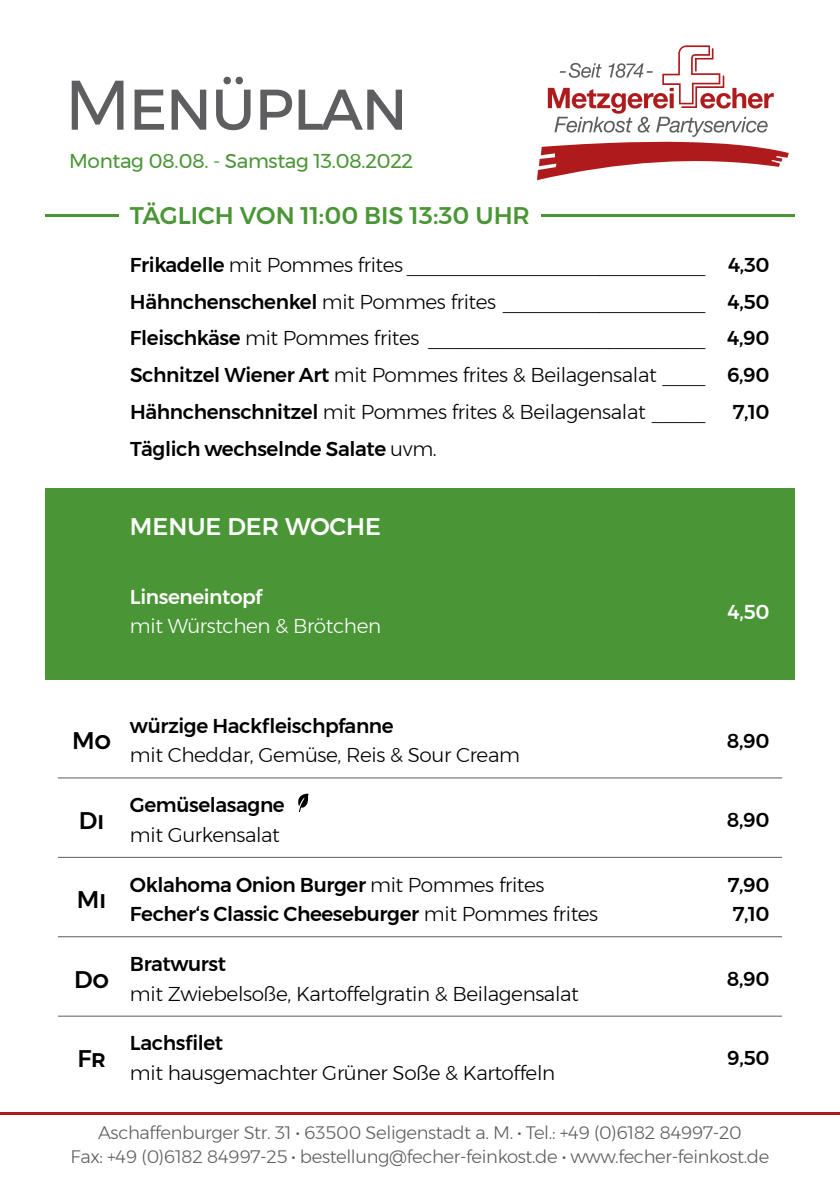
<style>
.page{position:relative;width:840px;height:1191px;background:#fff}
.page>*{position:absolute;margin:0;border:0;box-sizing:border-box;transform-origin:0 0}
.t1{font:70px "Montserrat";letter-spacing:-.04em;color:#5e5e60}
.t2{font:500 24px "Montserrat";color:#4a9636}
.t3{font:500 24px "Montserrat";color:#fff}
.t4{font:500 24px "Montserrat";letter-spacing:-.02em;color:#000}
.t5{font:300 20px/36.8px "Montserrat";letter-spacing:-.02em;color:#000;text-align:justify}
.t6{font:500 20px/29.6px "Montserrat";letter-spacing:-.02em;color:#000}
.t7{font:20px "Montserrat";letter-spacing:-.02em;color:#4a9636}
.t8{font:300 20px "Montserrat";letter-spacing:-.02em;color:#fff}
.t9{font:500 20px "Montserrat";letter-spacing:-.02em;color:#fff}
.t10{font:300 18px/24px "Montserrat";letter-spacing:-.02em;color:#5e5e60;text-align:center}
.s1{font-weight:500}
.s2{font-weight:300}
</style>
<div class="page">
<hr style="left:0;top:1112px;width:839px;height:2px;background:#af191c">
<svg style="left:537px;top:45px;width:251px;height:135px"></svg>
<hr style="left:58px;top:1015px;width:723px;height:1px;background:#5e5e60">
<hr style="left:58px;top:936px;width:723px;height:1px;background:#5e5e60">
<hr style="left:58px;top:857px;width:723px;height:1px;background:#5e5e60">
<hr style="left:58px;top:777px;width:723px;height:1px;background:#5e5e60">
<svg style="left:298px;top:793px;width:10px;height:19px"></svg>
<div style="left:45px;top:488px;width:749px;height:192px;background:#4a9636"></div>
<hr style="left:541px;top:214px;width:253px;height:2px;background:#4a9636">
<hr style="left:45px;top:214px;width:73px;height:2px;background:#4a9636">
<h1 class="t1" style="left:65px;top:51px;width:345px">Menüplan</h1>
<p class="t7" style="left:69px;top:145px;width:345px">Montag 08.08. - Samstag 13.08.2022</p>
<p class="t2" style="left:130px;top:196px;width:401px">TÄGLICH VON 11:00 BIS 13:30 UHR</p>
<p class="t5" style="left:130px;top:246px;width:640px"><span class="s1">Frikadelle</span> mit Pommes frites ____________________________ <span class="s1">4,30<br>Hähnchenschenkel</span> mit Pommes frites ___________________ <span class="s1">4,50<br>Fleischkäse</span> mit Pommes frites __________________________ <span class="s1">4,90<br>Schnitzel Wiener Art</span> mit Pommes frites &amp; Beilagensalat ____ <span class="s1">6,90<br>Hähnchenschnitzel</span> mit Pommes frites &amp; Beilagensalat _____</p>
<p class="t6" style="left:732px;top:397px;width:38px">7,10</p>
<p class="t6" style="left:130px;top:434px;width:308px">Täglich wechselnde Salate <span class="s2">uvm.</span></p>
<p class="t3" style="left:130px;top:507px;width:252px">MENUE DER WOCHE</p>
<p class="t9" style="left:130px;top:581px;width:134px">Linseneintopf</p>
<p class="t8" style="left:130px;top:611px;width:252px">mit Würstchen &amp; Brötchen</p>
<p class="t9" style="left:727px;top:596px;width:43px">4,50</p>
<p class="t4" style="left:72px;top:722px;width:40px">Mo</p>
<p class="t6" style="left:130px;top:710px;width:265px">würzige Hackfleischpfanne</p>
<p class="t5" style="left:130px;top:736px;width:391px">mit Cheddar, Gemüse, Reis &amp; Sour Cream</p>
<p class="t6" style="left:726px;top:725px;width:44px">8,90</p>
<p class="t4" style="left:79px;top:801px;width:27px">Di</p>
<p class="t6" style="left:130px;top:790px;width:156px">Gemüselasagne</p>
<p class="t5" style="left:130px;top:816px;width:151px">mit Gurkensalat</p>
<p class="t6" style="left:726px;top:805px;width:44px">8,90</p>
<p class="t4" style="left:77px;top:881px;width:31px">Mi</p>
<p class="t6" style="left:130px;top:869px;width:469px">Oklahoma Onion Burger <span class="s2">mit Pommes frites<br></span>Fecher‘s Classic Cheeseburger <span class="s2">mit Pommes frites</span></p>
<p class="t6" style="left:727px;top:869px;width:43px">7,90<br>7,10</p>
<p class="t4" style="left:74px;top:960px;width:36px">Do</p>
<p class="t6" style="left:130px;top:949px;width:97px">Bratwurst</p>
<p class="t5" style="left:130px;top:974px;width:450px">mit Zwiebelsoße, Kartoffelgratin &amp; Beilagensalat</p>
<p class="t6" style="left:726px;top:963px;width:44px">8,90</p>
<p class="t4" style="left:77px;top:1039px;width:30px">Fr</p>
<p class="t6" style="left:130px;top:1028px;width:95px">Lachsfilet</p>
<p class="t5" style="left:130px;top:1054px;width:426px">mit hausgemachter Grüner Soße &amp; Kartoffeln</p>
<p class="t6" style="left:726px;top:1043px;width:44px">9,50</p>
<p class="t10" style="left:71px;top:1120px;width:699px">Aschaffenburger Str. 31 <span class="s1">·</span> 63500 Seligenstadt a. M. <span class="s1">·</span> Tel.: +49 (0)6182 84997-20<br>Fax: +49 (0)6182 84997-25 <span class="s1">·</span> bestellung@fecher-feinkost.de <span class="s1">·</span> www.fecher-feinkost.de</p>
</div>
